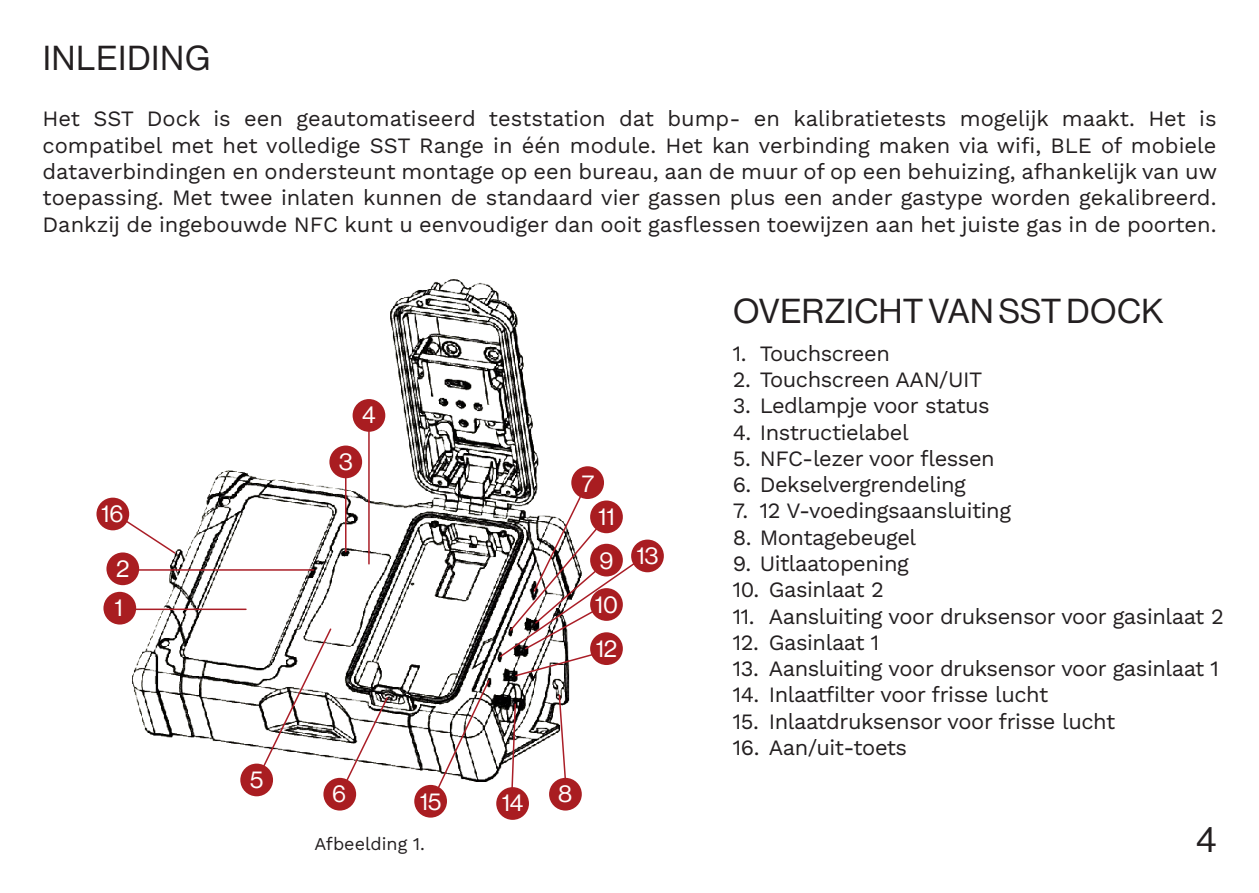
<style>
.page{position:relative;width:1259px;height:893px;background:#fff}
.page>*{position:absolute;margin:0;border:0;box-sizing:border-box;transform-origin:0 0}
.t1{font:36px "Neue Haas Display";color:#231f20}
.t2{font:33.9px "Neue Haas Display";letter-spacing:.01em;color:#231f20}
.t3{font:33.9px "Neue Haas Display";letter-spacing:.03em;color:#231f20}
.t4{font:24px "Neue Haas Display";color:#fff}
.t5{font:21.9px/26.4px "Work Sans";letter-spacing:-.02em;color:#231f20;text-align:justify}
.t6{font:18px "Work Sans";color:#231f20}
</style>
<div class="page">
<svg style="left:113px;top:512px;width:20px;height:43px"></svg>
<img style="left:133px;top:279px;width:448px;height:502px">
<hr style="left:123px;top:609px;width:123px;height:1px;background:#aa1e27">
<div style="left:103px;top:592px;width:33px;height:32px;background:#a91d21;border-radius:50%"></div>
<hr style="left:134px;top:569px;width:180px;height:2px;background:#aa1e27">
<div style="left:106px;top:552px;width:33px;height:33px;background:#a91d21;border-radius:50%"></div>
<hr style="left:345px;top:468px;width:1px;height:84px;background:#aa1e27">
<div style="left:329px;top:446px;width:33px;height:32px;background:#a91d21;border-radius:50%"></div>
<hr style="left:368px;top:421px;width:2px;height:143px;background:#aa1e27">
<div style="left:352px;top:399px;width:33px;height:33px;background:#a91d21;border-radius:50%"></div>
<div style="left:240px;top:764px;width:33px;height:32px;background:#a91d21;border-radius:50%"></div>
<svg style="left:255px;top:627px;width:134px;height:168px"></svg>
<div style="left:323px;top:778px;width:33px;height:32px;background:#a91d21;border-radius:50%"></div>
<div style="left:571px;top:466px;width:33px;height:33px;background:#a91d21;border-radius:50%"></div>
<svg style="left:558px;top:694px;width:10px;height:86px"></svg>
<div style="left:549px;top:778px;width:33px;height:32px;background:#a91d21;border-radius:50%"></div>
<svg style="left:498px;top:481px;width:149px;height:196px"></svg>
<div style="left:631px;top:540px;width:33px;height:32px;background:#a91d21;border-radius:50%"></div>
<div style="left:96px;top:498px;width:33px;height:32px;background:#a91d21;border-radius:50%"></div>
<svg style="left:510px;top:703px;width:7px;height:84px"></svg>
<div style="left:496px;top:787px;width:33px;height:33px;background:#a91d21;border-radius:50%"></div>
<svg style="left:429px;top:679px;width:62px;height:118px"></svg>
<div style="left:414px;top:785px;width:33px;height:33px;background:#a91d21;border-radius:50%"></div>
<p class="t3" style="left:43px;top:39px;width:169px">INLEIDING</p>
<p class="t5" style="left:43px;top:105px;width:1176px">Het SST Dock is een geautomatiseerd teststation dat bump- en kalibratietests mogelijk maakt. Het is compatibel met het volledige SST Range in één module. Het kan verbinding maken via wifi, BLE of mobiele dataverbindingen en ondersteunt montage op een bureau, aan de muur of op een behuizing, afhankelijk van uw toepassing. Met twee inlaten kunnen de standaard vier gassen plus een ander gastype worden gekalibreerd.<br>Dankzij de ingebouwde NFC kunt u eenvoudiger dan ooit gasflessen toewijzen aan het juiste gas in de poorten.</p>
<p class="t4" style="left:101px;top:500px;width:24px">16</p>
<p class="t4" style="left:116px;top:555px;width:15px">2</p>
<p class="t4" style="left:114px;top:594px;width:10px">1</p>
<p class="t4" style="left:250px;top:766px;width:15px">5</p>
<p class="t4" style="left:362px;top:401px;width:15px">4</p>
<p class="t4" style="left:339px;top:448px;width:15px">3</p>
<p class="t4" style="left:582px;top:469px;width:14px">7</p>
<p class="t4" style="left:598px;top:503px;width:18px">11</p>
<p class="t4" style="left:599px;top:547px;width:15px">9</p>
<p class="t4" style="left:595px;top:591px;width:25px">10</p>
<p class="t4" style="left:595px;top:635px;width:23px">12</p>
<p class="t4" style="left:636px;top:542px;width:23px">13</p>
<p class="t4" style="left:332px;top:780px;width:15px">6</p>
<p class="t4" style="left:420px;top:788px;width:23px">15</p>
<p class="t4" style="left:502px;top:789px;width:23px">14</p>
<p class="t6" style="left:314px;top:831px;width:112px">Afbeelding 1.</p>
<p class="t4" style="left:558px;top:780px;width:16px">8</p>
<p class="t2" style="left:733px;top:291px;width:431px">OVERZICHT VAN SST DOCK</p>
<p class="t5" style="left:732px;top:339px;width:159px">1. Touchscreen</p>
<p class="t5" style="left:732px;top:365px;width:251px">2. Touchscreen AAN/UIT</p>
<p class="t5" style="left:732px;top:392px;width:258px">3. Ledlampje voor status</p>
<p class="t5" style="left:732px;top:418px;width:178px">4. Instructielabel</p>
<p class="t5" style="left:732px;top:444px;width:264px">5. NFC-lezer voor flessen</p>
<p class="t5" style="left:732px;top:471px;width:235px">6. Dekselvergrendeling</p>
<p class="t5" style="left:732px;top:497px;width:280px">7. 12 V-voedingsaansluiting</p>
<p class="t5" style="left:732px;top:523px;width:185px">8. Montagebeugel</p>
<p class="t5" style="left:732px;top:549px;width:178px">9. Uitlaatopening</p>
<p class="t5" style="left:732px;top:576px;width:153px">10. Gasinlaat 2</p>
<p class="t5" style="left:732px;top:602px;width:492px">11. Aansluiting voor druksensor voor gasinlaat 2</p>
<p class="t5" style="left:732px;top:628px;width:148px">12. Gasinlaat 1</p>
<p class="t5" style="left:732px;top:654px;width:488px">13. Aansluiting voor druksensor voor gasinlaat 1</p>
<p class="t5" style="left:732px;top:681px;width:317px">14. Inlaatfilter voor frisse lucht</p>
<p class="t5" style="left:732px;top:707px;width:384px">15. Inlaatdruksensor voor frisse lucht</p>
<p class="t5" style="left:732px;top:733px;width:176px">16. Aan/uit-toets</p>
<h1 class="t1" style="left:1196px;top:819px;width:22px">4</h1>
</div>
